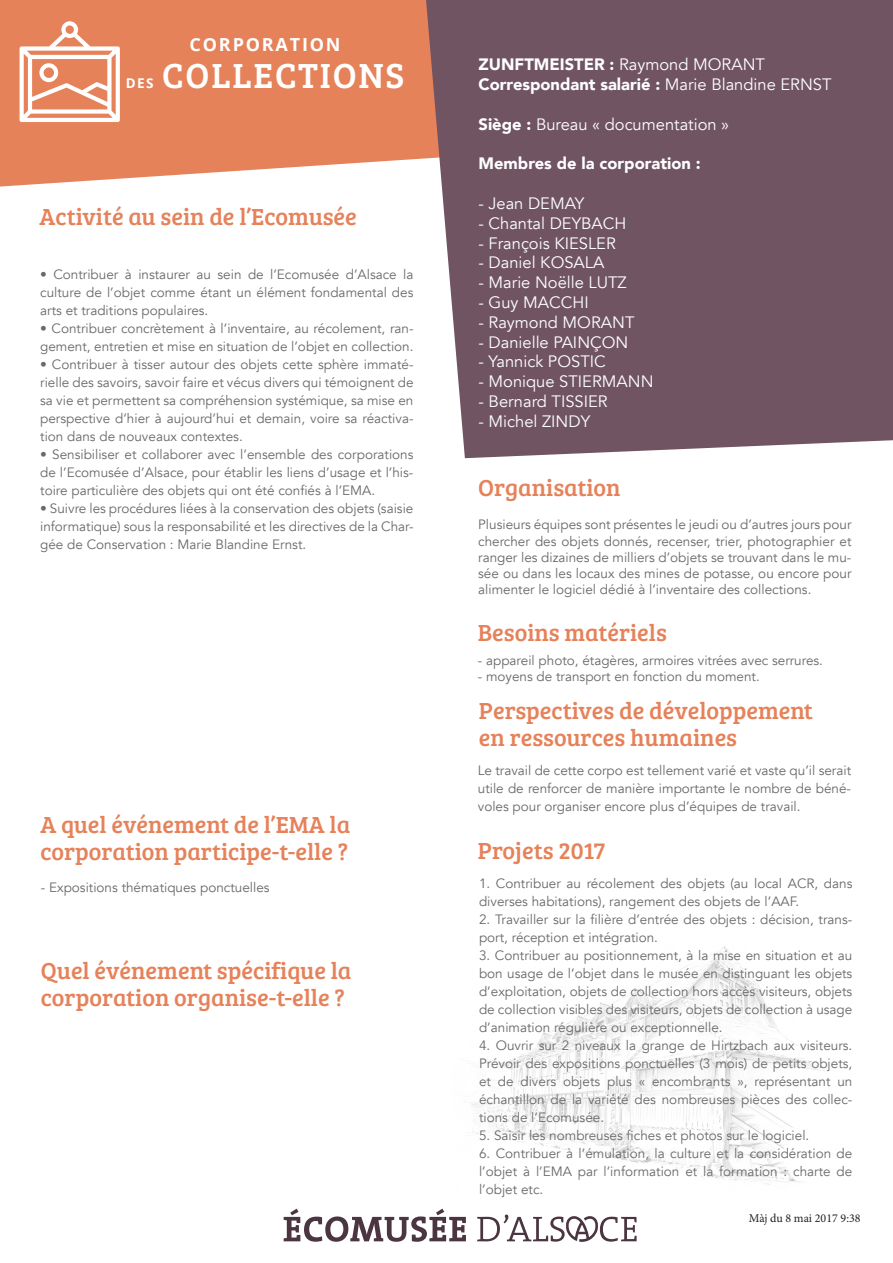
<style>
.page{position:relative;width:893px;height:1263px;background:#fff}
.page>*{position:absolute;margin:0;border:0;box-sizing:border-box;transform-origin:0 0}
.t1{font:36px "Bree Serif";letter-spacing:.05em;color:#fff}
.t2{font:24px/27px "Bree Serif";color:#e6825a}
.t3{font:700 18px "Open Sans";letter-spacing:.1em;color:#fff}
.t4{font:16.5px "Avenir";color:#fff}
.t5{font:900 16.5px/19.8px "Avenir";color:#fff}
.t6{font:13.5px/18px "Avenir";color:#69696c;text-align:justify}
.t7{font:700 13.5px "Open Sans";color:#fff}
.t8{font:12px "Minion Pro";letter-spacing:-.005em;color:#231f20}
.s1{font-weight:400}
.s2{font-weight:900}
</style>
<div class="page">
<img style="left:472px;top:946px;width:353px;height:239px">
<svg style="left:0;top:0;width:426px;height:187px;background:#e88d68"></svg>
<div style="left:426px;top:0;width:467px;height:458px;background:#705462"></div>
<svg style="left:284px;top:1209px;width:182px;height:33px"></svg>
<svg style="left:477px;top:1214px;width:160px;height:28px"></svg>
<svg style="left:20px;top:21px;width:100px;height:101px"></svg>
<p class="t7" style="left:126px;top:74px;width:29px">DES</p>
<h3 class="t3" style="left:190px;top:32px;width:152px">CORPORATION</h3>
<h1 class="t1" style="left:162px;top:50px;width:243px">COLLECTIONS</h1>
<h2 class="t2" style="left:40px;top:202px;width:319px">Activité au sein de l’Ecomusée</h2>
<p class="t6" style="left:40px;top:265px;width:375px">• Contribuer à instaurer au sein de l’Ecomusée d’Alsace la culture de l’objet comme étant un élément fondamental des arts et traditions populaires.</p>
<p class="t6" style="left:40px;top:319px;width:375px">• Contribuer concrètement à l’inventaire, au récolement, ran&shy;gement, entretien et mise en situation de l’objet en collection.</p>
<p class="t6" style="left:40px;top:355px;width:375px">• Contribuer à tisser autour des objets cette sphère immaté&shy;rielle des savoirs, savoir faire et vécus divers qui témoignent de sa vie et permettent sa compréhension systémique, sa mise en perspective d’hier à aujourd’hui et demain, voire sa réactiva&shy;tion dans de nouveaux contextes.</p>
<p class="t6" style="left:40px;top:445px;width:375px">• Sensibiliser et collaborer avec l’ensemble des corporations de l’Ecomusée d’Alsace, pour établir les liens d’usage et l’his&shy;toire particulière des objets qui ont été confiés à l’EMA.</p>
<p class="t6" style="left:40px;top:499px;width:375px">• Suivre les procédures liées à la conservation des objets (saisie informatique) sous la responsabilité et les directives de la Char&shy;gée de Conservation : Marie Blandine Ernst.</p>
<h2 class="t2" style="left:40px;top:810px;width:311px">A quel événement de l’EMA la corporation participe-t-elle ?</h2>
<p class="t6" style="left:41px;top:878px;width:230px">- Expositions thématiques ponctuelles</p>
<h2 class="t2" style="left:41px;top:956px;width:312px">Quel événement spécifique la corporation organise-t-elle ?</h2>
<p class="t5" style="left:479px;top:54px;width:354px">ZUNFTMEISTER : <span class="s1">Raymond MORANT<br></span>Correspondant salarié : <span class="s1">Marie Blandine ERNST</span></p>
<p class="t4" style="left:479px;top:114px;width:252px"><span class="s2">Siège :</span> Bureau « documentation »</p>
<p class="t5" style="left:479px;top:153px;width:224px">Membres de la corporation :</p>
<p class="t4" style="left:479px;top:193px;width:107px">- Jean DEMAY</p>
<p class="t4" style="left:479px;top:213px;width:149px">- Chantal DEYBACH</p>
<p class="t4" style="left:479px;top:233px;width:139px">- François KIESLER</p>
<p class="t4" style="left:479px;top:253px;width:127px">- Daniel KOSALA</p>
<p class="t4" style="left:479px;top:273px;width:150px">- Marie Noëlle LUTZ</p>
<p class="t4" style="left:479px;top:292px;width:112px">- Guy MACCHI</p>
<p class="t4" style="left:479px;top:312px;width:157px">- Raymond MORANT</p>
<p class="t4" style="left:479px;top:332px;width:151px">- Danielle PAINÇON</p>
<p class="t4" style="left:479px;top:352px;width:129px">- Yannick POSTIC</p>
<p class="t4" style="left:479px;top:372px;width:176px">- Monique STIERMANN</p>
<p class="t4" style="left:479px;top:391px;width:131px">- Bernard TISSIER</p>
<p class="t4" style="left:479px;top:411px;width:113px">- Michel ZINDY</p>
<h2 class="t2" style="left:478px;top:473px;width:144px">Organisation</h2>
<p class="t6" style="left:478px;top:517px;width:375px;line-height:16.2px">Plusieurs équipes sont présentes le jeudi ou d’autres jours pour chercher des objets donnés, recenser, trier, photographier et ranger les dizaines de milliers d’objets se trouvant dans le mu&shy;sée ou dans les locaux des mines de potasse, ou encore pour alimenter le logiciel dédié à l’inventaire des collections.</p>
<h2 class="t2" style="left:478px;top:618px;width:191px">Besoins matériels</h2>
<p class="t6" style="left:478px;top:652px;width:347px">- appareil photo, étagères, armoires vitrées avec serrures.</p>
<p class="t6" style="left:478px;top:668px;width:284px">- moyens de transport en fonction du moment.</p>
<h2 class="t2" style="left:479px;top:696px;width:336px">Perspectives de développement en ressources humaines</h2>
<p class="t6" style="left:478px;top:762px;width:375px">Le travail de cette corpo est tellement varié et vaste qu’il serait utile de renforcer de manière importante le nombre de béné&shy;voles pour organiser encore plus d’équipes de travail.</p>
<h2 class="t2" style="left:478px;top:835px;width:129px">Projets 2017</h2>
<p class="t6" style="left:479px;top:875px;width:375px">1. Contribuer au récolement des objets (au local ACR, dans diverses habitations), rangement des objets de l’AAF.</p>
<p class="t6" style="left:479px;top:911px;width:375px">2. Travailler sur la filière d’entrée des objets : décision, trans&shy;port, réception et intégration.</p>
<p class="t6" style="left:479px;top:947px;width:375px">3. Contribuer au positionnement, à la mise en situation et au bon usage de l’objet dans le musée en distinguant les objets d’exploitation, objets de collection hors accès visiteurs, objets de collection visibles des visiteurs, objets de collection à usage d’animation régulière ou exceptionnelle.</p>
<p class="t6" style="left:479px;top:1036px;width:375px">4. Ouvrir sur 2 niveaux la grange de Hirtzbach aux visiteurs.<br>Prévoir des expositions ponctuelles (3 mois) de petits objets, et de divers objets plus « encombrants », représentant un échantillon de la variété des nombreuses pièces des collec&shy;tions de l’Ecomusée.</p>
<p class="t6" style="left:479px;top:1126px;width:332px">5. Saisir les nombreuses fiches et photos sur le logiciel.</p>
<p class="t6" style="left:479px;top:1144px;width:375px">6. Contribuer à l’émulation, la culture et la considération de l’objet à l’EMA par l’information et la formation : charte de l’objet etc.</p>
<p class="t8" style="left:749px;top:1210px;width:113px">Màj du 8 mai 2017 9:38</p>
</div>
